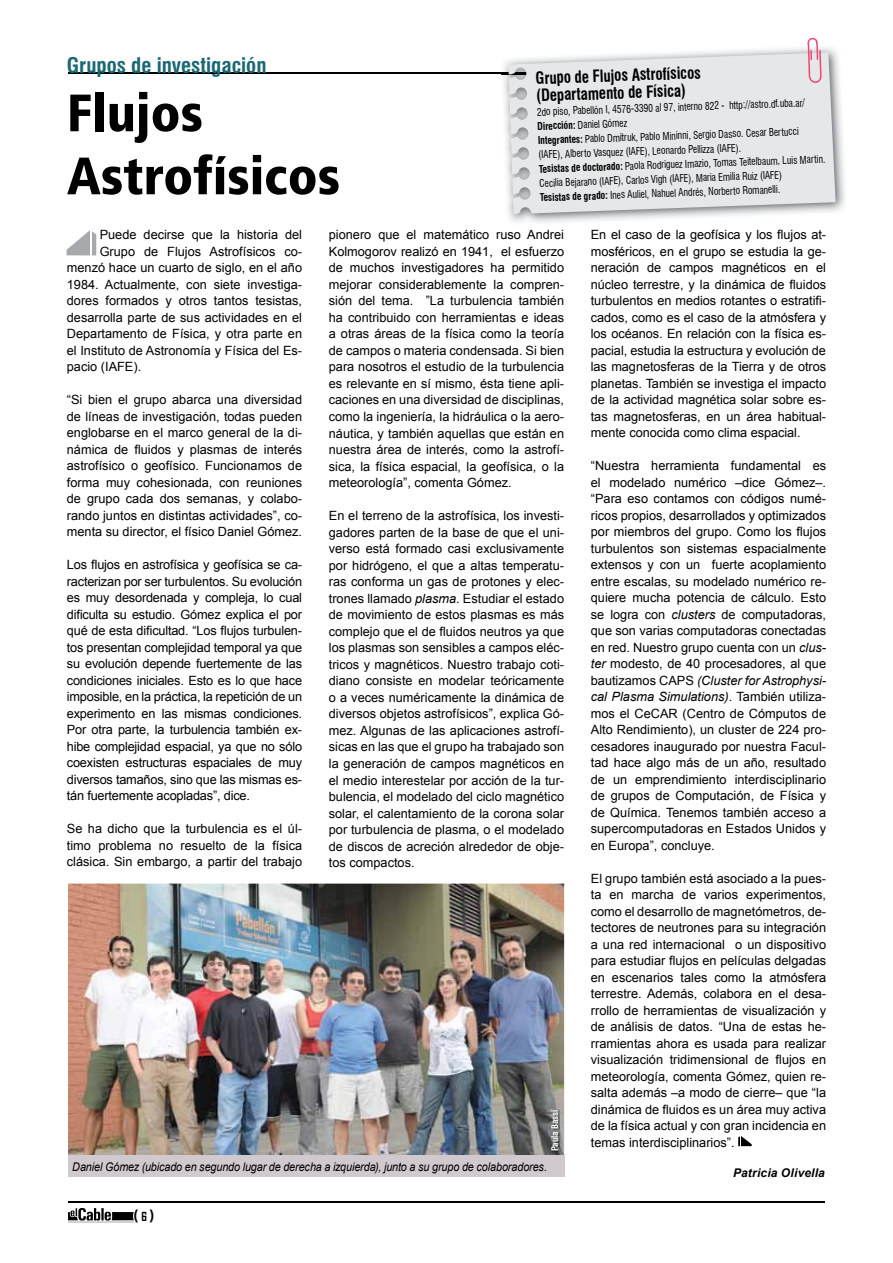
<style>
.page{position:relative;width:893px;height:1263px;background:#fff}
.page>*{position:absolute;margin:0;border:0;box-sizing:border-box;transform-origin:0 0}
.t1{font:900 condensed 52.5px/63px "Frutiger";color:#000}
.t2{font:700 condensed 21px "Swiss 721 BT";color:#1a6973}
.t3{font:700 condensed 16.5px/17.2px "Swiss 721 BT";color:#000;scale:.9 1}
.t4{font:700 15px "Agency FB";color:#000}
.t5{font:12.75px/16.5px "Arial";color:#000;text-align:justify}
.t6{font:italic 12px "Arial";letter-spacing:-.01em;color:#000;scale:.9 1}
.t7{font:italic 700 12px "Arial";letter-spacing:.015em;color:#000}
.t8{font:condensed 10.5px/14.2px "Swiss 721 BT";color:#000;scale:.9 1}
.t9{font:700 condensed 9px "Swiss 721 BT";color:#fff}
.s1{font-weight:700}
.s2{font-style:italic}
.s3{font-size:12px}
</style>
<div class="page">
<hr style="left:68px;top:73px;width:757px;height:1px;background:#000">
<svg style="left:68px;top:1208px;width:67px;height:15px"></svg>
<hr style="left:68px;top:1202px;width:757px;height:1px;background:#000">
<img style="left:68px;top:883px;width:496px;height:272px">
<img style="left:501px;top:47px;width:344px;height:176px">
<svg style="left:508px;top:52px;width:328px;height:162px;background:#e2e3e4"></svg>
<svg style="left:807px;top:38px;width:15px;height:45px"></svg>
<svg style="left:67px;top:230px;width:29px;height:25px"></svg>
<hr style="left:90px;top:230px;width:2px;height:26px;background:#fff">
<svg style="left:738px;top:1136px;width:14px;height:11px"></svg>
<div style="left:68px;top:1155px;width:496px;height:22px;background:#d0c9ce"></div>
<img style="left:551px;top:1109px;width:9px;height:44px">
<h2 class="t2" style="left:67px;top:52px;width:201px">Grupos de investigación</h2>
<h1 class="t1" style="left:67px;top:81px;width:275px">Flujos<br>Astrofísicos</h1>
<p class="t5" style="left:100px;top:227px;width:204px">Puede decirse que la historia del</p>
<p class="t5" style="left:100px;top:243px;width:204px">Grupo de Flujos Astrofísicos co-</p>
<p class="t5" style="left:67px;top:260px;width:237px">menzó hace un cuarto de siglo, en el año</p>
<p class="t5" style="left:67px;top:276px;width:237px">1984. Actualmente, con siete investiga-</p>
<p class="t5" style="left:67px;top:293px;width:237px">dores formados y otros tantos tesistas,</p>
<p class="t5" style="left:67px;top:309px;width:237px">desarrolla parte de sus actividades en el</p>
<p class="t5" style="left:67px;top:326px;width:237px">Departamento de Física, y otra parte en</p>
<p class="t5" style="left:67px;top:342px;width:237px">el Instituto de Astronomía y Física del Es-</p>
<p class="t5" style="left:67px;top:359px;width:76px">pacio (IAFE).</p>
<p class="t5" style="left:67px;top:392px;width:237px">“Si bien el grupo abarca una diversidad de líneas de investigación, todas pueden englobarse en el marco general de la di&shy;námica de fluidos y plasmas de interés astrofísico o geofísico. Funcionamos de forma muy cohesionada, con reuniones de grupo cada dos semanas, y colabo&shy;rando juntos en distintas actividades”, co&shy;menta su director, el físico Daniel Gómez.</p>
<p class="t5" style="left:67px;top:557px;width:237px">Los flujos en astrofísica y geofísica se ca&shy;racterizan por ser turbulentos. Su evolución es muy desordenada y compleja, lo cual dificulta su estudio. Gómez explica el por qué de esta dificultad. “Los flujos turbulen&shy;tos presentan complejidad temporal ya que su evolución depende fuertemente de las condiciones iniciales. Esto es lo que hace imposible, en la práctica, la repetición de un experimento en las mismas condiciones.<br>Por otra parte, la turbulencia también ex&shy;hibe complejidad espacial, ya que no sólo coexisten estructuras espaciales de muy diversos tamaños, sino que las mismas es&shy;tán fuertemente acopladas”, dice.</p>
<p class="t5" style="left:67px;top:821px;width:237px">Se ha dicho que la turbulencia es el úl&shy;timo problema no resuelto de la física clásica. Sin embargo, a partir del trabajo</p>
<p class="t3" style="left:535px;top:70px;width:185px;rotate:-2deg">Grupo de Flujos Astrofísicos (Departamento de Física)</p>
<p class="t8" style="left:537px;top:105px;width:320px;rotate:-2deg">2do piso, Pabellón I, 4576-3390 al 97, interno 822 - http://astro.df.uba.ar/ <span class="s1">Dirección:</span> Daniel Gómez<br><span class="s1">Integrantes:</span> Pablo Dmitruk, Pablo Mininni, Sergio Dasso. Cesar Bertucci (IAFE), Alberto Vasquez (IAFE), Leonardo Pellizza (IAFE).<br><span class="s1">Tesistas de doctorado:</span> Paola Rodriguez Imazio, Tomas Teitelbaum, Luis Martin.<br>Cecilia Bejarano (IAFE), Carlos Vigh (IAFE), Maria Emilia Ruiz (IAFE)<br><span class="s1">Tesistas de grado:</span> Ines Auliel, Nahuel Andrés, Norberto Romanelli.</p>
<p class="t5" style="left:591px;top:227px;width:237px">En el caso de la geofísica y los flujos at&shy;mosféricos, en el grupo se estudia la ge&shy;neración de campos magnéticos en el núcleo terrestre, y la dinámica de fluidos turbulentos en medios rotantes o estratifi&shy;cados, como es el caso de la atmósfera y los océanos. En relación con la física es&shy;pacial, estudia la estructura y evolución de las magnetosferas de la Tierra y de otros planetas. También se investiga el impacto de la actividad magnética solar sobre es&shy;tas magnetosferas, en un área habitual&shy;mente conocida como clima espacial.</p>
<p class="t5" style="left:591px;top:458px;width:237px">“Nuestra herramienta fundamental es el modelado numérico –dice Gómez–. “Para eso contamos con códigos numé&shy;ricos propios, desarrollados y optimizados por miembros del grupo. Como los flujos turbulentos son sistemas espacialmente extensos y con un fuerte acoplamiento entre escalas, su modelado numérico re&shy;quiere mucha potencia de cálculo. Esto se logra con <span class="s2">clusters</span> de computadoras, que son varias computadoras conectadas en red. Nuestro grupo cuenta con un <span class="s2">clus&shy;ter</span> modesto, de 40 procesadores, al que bautizamos CAPS <span class="s2">(Cluster for Astrophysi&shy;cal Plasma Simulations)</span>. También utiliza&shy;mos el CeCAR (Centro de Cómputos de Alto Rendimiento), un cluster de 224 pro&shy;cesadores inaugurado por nuestra Facul&shy;tad hace algo más de un año, resultado de un emprendimiento interdisciplinario de grupos de Computación, de Física y de Química. Tenemos también acceso a supercomputadoras en Estados Unidos y en Europa”, concluye.</p>
<p class="t5" style="left:591px;top:870px;width:237px">El grupo también está asociado a la pues&shy;ta en marcha de varios experimentos, como el desarrollo de magnetómetros, de&shy;tectores de neutrones para su integración a una red internacional o un dispositivo para estudiar flujos en películas delgadas en escenarios tales como la atmósfera terrestre. Además, colabora en el desa&shy;rrollo de herramientas de visualización y de análisis de datos. “Una de estas he&shy;rramientas ahora es usada para realizar visualización tridimensional de flujos en meteorología, comenta Gómez, quien re&shy;salta además –a modo de cierre– que “la dinámica de fluidos es un área muy activa de la física actual y con gran incidencia en temas interdisciplinarios”.</p>
<p class="t5" style="left:329px;top:227px;width:237px">pionero que el matemático ruso Andrei Kolmogorov realizó en 1941, el esfuerzo de muchos investigadores ha permitido mejorar considerablemente la compren&shy;sión del tema. ”La turbulencia también ha contribuido con herramientas e ideas a otras áreas de la física como la teoría de campos o materia condensada. Si bien para nosotros el estudio de la turbulencia es relevante en sí mismo, ésta tiene apli&shy;caciones en una diversidad de disciplinas, como la ingeniería, la hidráulica o la aero&shy;náutica, y también aquellas que están en nuestra área de interés, como la astrofí&shy;sica, la física espacial, la geofísica, o la meteorología”, comenta Gómez.</p>
<p class="t5" style="left:329px;top:507px;width:237px">En el terreno de la astrofísica, los investi&shy;gadores parten de la base de que el uni&shy;verso está formado casi exclusivamente por hidrógeno, el que a altas temperatu&shy;ras conforma un gas de protones y elec&shy;trones llamado <span class="s2">plasma</span>. Estudiar el estado de movimiento de estos plasmas es más complejo que el de fluidos neutros ya que los plasmas son sensibles a campos eléc&shy;tricos y magnéticos. Nuestro trabajo coti&shy;diano consiste en modelar teóricamente o a veces numéricamente la dinámica de diversos objetos astrofísicos”, explica Gó&shy;mez. Algunas de las aplicaciones astrofí&shy;sicas en las que el grupo ha trabajado son la generación de campos magnéticos en el medio interestelar por acción de la tur&shy;bulencia, el modelado del ciclo magnético solar, el calentamiento de la corona solar por turbulencia de plasma, o el modelado de discos de acreción alrededor de obje&shy;tos compactos.</p>
<p class="t9" style="left:549px;top:1151px;width:43px;rotate:-90deg">Paula Bassi</p>
<p class="t6" style="left:72px;top:1159px;width:529px">Daniel Gómez (ubicado en segundo lugar de derecha a izquierda), junto a su grupo de colaboradores.</p>
<p class="t7" style="left:733px;top:1165px;width:93px">Patricia Olivella</p>
<p class="t4" style="left:134px;top:1206px;width:22px">( <span class="s3">6</span> )</p>
</div>
